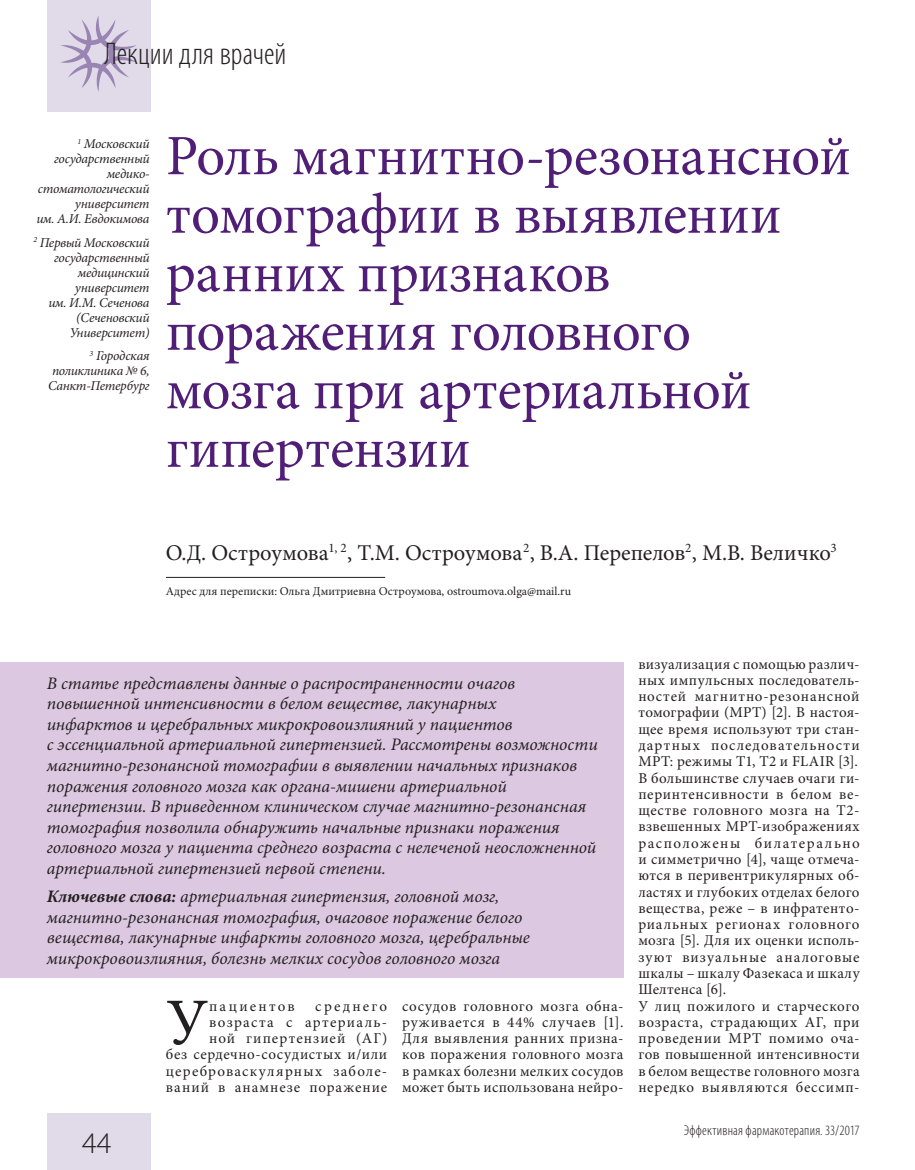
<style>
.page{position:relative;width:915px;height:1170px;background:#fff}
.page>*{position:absolute;margin:0;border:0;box-sizing:border-box;transform-origin:0 0}
.t1{font:65.1px "Minion Pro";color:#231f20}
.t2{font:57px/58.5px "Minion Pro";letter-spacing:-.01em;color:#501d77}
.t3{font:300 condensed 31.5px "Myriad Pro";color:#231f20}
.t4{font:300 30px "Myriad Pro";color:#231f20}
.t5{font:22.5px "Minion Pro";color:#231f20}
.t6{font:italic 17.55px/20.5px "Minion Pro";color:#231f20}
.t7{font:15px/16.2px "Minion Pro";letter-spacing:.04em;color:#231f20;text-align:justify}
.t8{font:15px/16.2px "Minion Pro";letter-spacing:.075em;color:#231f20;text-align:right}
.t9{font:15px "Minion Pro";letter-spacing:.15em;color:#231f20}
.t10{font:300 condensed 14.25px "Myriad Pro";letter-spacing:.015em;color:#231f20}
.t11{font:italic 13.5px/15px "Minion Pro";letter-spacing:-.02em;color:#231f20;text-align:right}
.t12{font:12px "Minion Pro";color:#231f20}
.s1{font-weight:700}
</style>
<div class="page">
<div style="left:47px;top:1113px;width:103px;height:56px;background:#e0dae9"></div>
<div style="left:47px;top:0;width:103px;height:111px;background:#e0dae9"></div>
<svg style="left:61px;top:16px;width:76px;height:76px"></svg>
<hr style="left:166px;top:577px;width:219px;height:1px;background:#231f20">
<div style="left:0;top:662px;width:623px;height:315px;background:#ddc8e1"></div>
<h3 class="t3" style="left:104px;top:35px;width:183px">Лекции для врачей</h3>
<p class="t11" style="left:36px;top:136px;width:115px"><sup>1</sup> Московский государственный медико&shy;стоматологический университет<br>им. А.И. Евдокимова</p>
<p class="t11" style="left:33px;top:235px;width:118px"><sup>2</sup> Первый Московский государственный медицинский университет<br>им. И.М. Сеченова (Сеченовский<br>Университет)</p>
<p class="t11" style="left:48px;top:348px;width:103px;text-align:justify;text-indent:41px"><sup>3</sup> Городская поликлиника № 6, Санкт-Петербург</p>
<h2 class="t2" style="left:166px;top:127px;width:686px">Роль магнитно-резонансной томографии в выявлении ранних признаков поражения головного<br>мозга при артериальной гипертензии</h2>
<h3 class="t5" style="left:166px;top:537px;width:672px">О.Д. Остроумова<sup>1,</sup> <sup>2</sup>, Т.М. Остроумова<sup>2</sup>, В.А. Перепелов<sup>2</sup>, М.В. Величко<sup>3</sup></h3>
<p class="t12" style="left:166px;top:582px;width:406px">Адрес для переписки: Ольга Дмитриевна Остроумова, ostroumova.olga@mail.ru</p>
<p class="t6" style="left:47px;top:673px;width:552px">В статье представлены данные о распространенности очагов повышенной интенсивности в белом веществе, лакунарных<br>инфарктов и церебральных микрокровоизлияний у пациентов<br>с эссенциальной артериальной гипертензией. Рассмотрены возможности магнитно-резонансной томографии в выявлении начальных признаков поражения головного мозга как органа-мишени артериальной гипертензии. В приведенном клиническом случае магнитно-резонансная томография позволила обнаружить начальные признаки поражения головного мозга у пациента среднего возраста с нелеченой неосложненной артериальной гипертензией первой степени.</p>
<p class="t6" style="left:47px;top:886px;width:484px"><span class="s1">Ключевые слова:</span> артериальная гипертензия, головной мозг, магнитно-резонансная томография, очаговое поражение белого вещества, лакунарные инфаркты головного мозга, церебральные микрокровоизлияния, болезнь мелких сосудов головного мозга</p>
<h1 class="t1" style="left:166px;top:978px;width:44px">У</h1>
<p class="t9" style="left:209px;top:995px;width:87px">пациентов</p>
<p class="t8" style="left:166px;top:997px;width:223px">среднего<br>возраста с артериаль-<br>ной гипертензией (АГ)<br>без сердечно-сосудистых и/или цереброваскулярных заболе&shy;ваний в анамнезе поражение</p>
<p class="t7" style="left:402px;top:997px;width:223px">сосудов головного мозга обна&shy;руживается в 44% случаев [1].<br>Для выявления ранних призна&shy;ков поражения головного мозга в рамках болезни мелких сосудов может быть использована нейро-</p>
<h3 class="t4" style="left:82px;top:1125px;width:31px">44</h3>
<p class="t7" style="left:638px;top:655px;width:223px;text-align:left">визуализация с помощью различ&shy;ных импульсных последователь&shy;ностей магнитно-резонансной томографии (МРТ) [2]. В настоя&shy;щее время используют три стан&shy;дартных последовательности<br>МРТ: режимы Т1, Т2 и FLAIR [3].<br>В большинстве случаев очаги ги&shy;перинтенсивности в белом ве&shy;ществе головного мозга на Т2- взвешенных МРТ-изображениях расположены билатерально и симметрично [4], чаще отмеча&shy;ются в перивентрикулярных об&shy;ластях и глубоких отделах белого вещества, реже – в инфратенто&shy;риальных регионах головного мозга [5]. Для их оценки исполь&shy;зуют визуальные аналоговые шкалы – шкалу Фазекаса и шкалу<br>Шелтенса [6].<br>У лиц пожилого и старческого возраста, страдающих АГ, при проведении МРТ помимо оча&shy;гов повышенной интенсивности в белом веществе головного мозга нередко выявляются бессимп-</p>
<p class="t10" style="left:683px;top:1121px;width:177px">Эффективная фармакотерапия. 33/2017</p>
</div>
